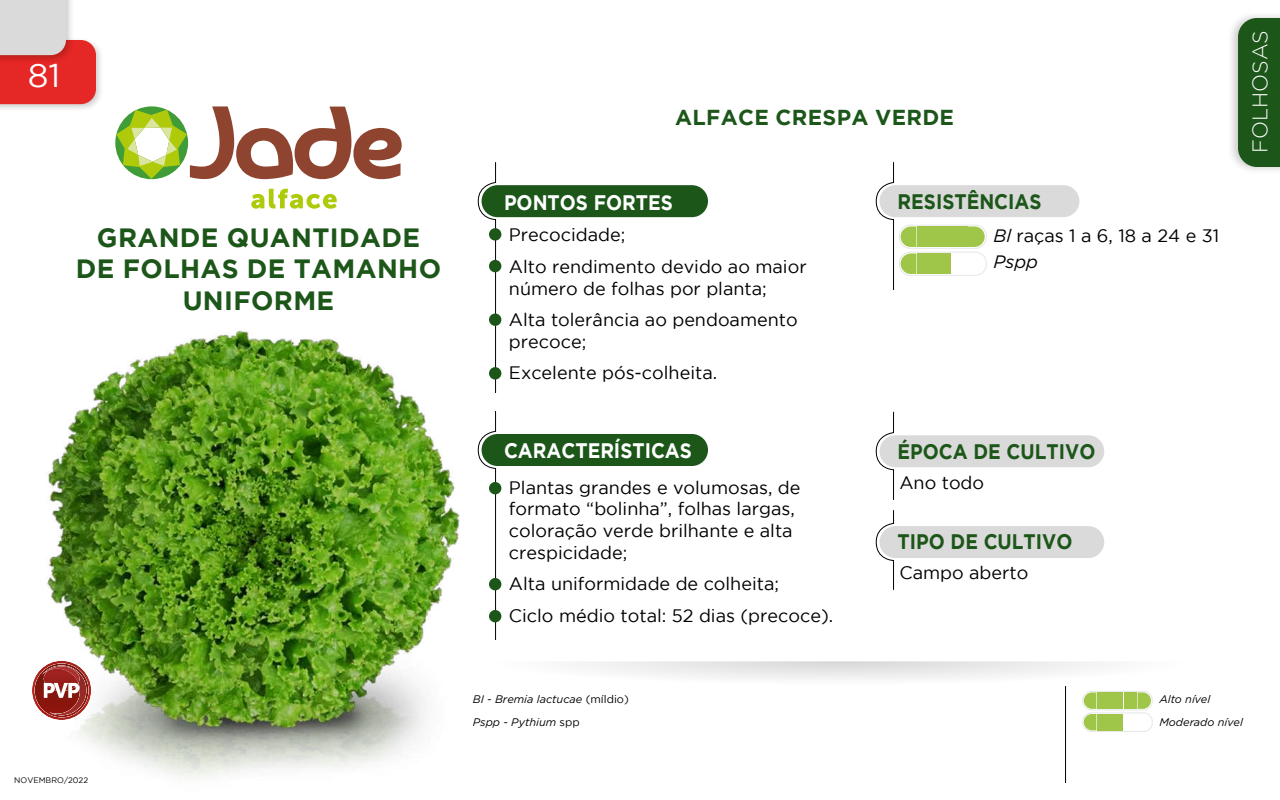
<style>
.page{position:relative;width:1280px;height:800px;background:#fff}
.page>*{position:absolute;margin:0;border:0;box-sizing:border-box;transform-origin:0 0}
.t1{font:33px "Gotham";color:#fff}
.t2{font:700 26.4px/31.7px "Gotham";letter-spacing:.015em;color:#1c5619;text-align:center}
.t3{font:700 21.6px "Gotham";letter-spacing:.015em;color:#1c5619}
.t4{font:300 21.1px "Gotham";color:#fff}
.t5{font:700 21px "Gotham";color:#1c5619;scale:.9 1}
.t6{font:700 21px "Gotham";color:#fff;scale:.9 1}
.t7{font:18px/31.6px "Gotham";color:#000}
.t8{font:italic 11px/23.2px "Gotham";color:#000}
.t9{font:8px "Gotham";color:#000}
.s1{font-style:italic}
.s2{font-style:normal}
</style>
<div class="page">
<div style="left:0;top:36px;width:105px;height:77px;background:#000;opacity:.2"></div>
<svg style="left:0;top:0;width:96px;height:104px;background:#e28281"></svg>
<div style="left:880px;top:185px;width:199px;height:32px;background:#dadada;border-radius:16px"></div>
<svg style="left:876px;top:162px;width:18px;height:128px"></svg>
<div style="left:482px;top:434px;width:226px;height:32px;background:#1c5619;border-radius:16px"></div>
<svg style="left:478px;top:411px;width:18px;height:229px"></svg>
<div style="left:482px;top:185px;width:226px;height:32px;background:#1c5619;border-radius:16px"></div>
<svg style="left:478px;top:162px;width:18px;height:231px"></svg>
<div style="left:489px;top:228px;width:12px;height:13px;background:#1c5619;border-radius:50%"></div>
<div style="left:489px;top:482px;width:12px;height:12px;background:#1c5619;border-radius:50%"></div>
<div style="left:489px;top:578px;width:12px;height:12px;background:#1c5619;border-radius:50%"></div>
<div style="left:1082px;top:691px;width:71px;height:19px;border:1px solid #e6e6e6;border-radius:9px"></div>
<div style="left:1097px;top:692px;width:13px;height:17px;background:#9fc648"></div>
<div style="left:1110px;top:692px;width:13px;height:17px;background:#9fc648"></div>
<svg style="left:1138px;top:692px;width:13px;height:17px"></svg>
<div style="left:1124px;top:692px;width:13px;height:17px;background:#9fc648"></div>
<div style="left:1082px;top:713px;width:71px;height:19px;border:1px solid #e6e6e6;border-radius:9px"></div>
<div style="left:1097px;top:714px;width:13px;height:16px;background:#9fc648"></div>
<svg style="left:1084px;top:692px;width:12px;height:38px"></svg>
<div style="left:1110px;top:714px;width:13px;height:16px;background:#9fc648"></div>
<hr style="left:1065px;top:686px;width:1px;height:97px;background:#000">
<div style="left:489px;top:260px;width:12px;height:12px;background:#1c5619;border-radius:50%"></div>
<div style="left:489px;top:314px;width:12px;height:12px;background:#1c5619;border-radius:50%"></div>
<div style="left:880px;top:526px;width:224px;height:32px;background:#dadada;border-radius:16px"></div>
<svg style="left:876px;top:510px;width:18px;height:80px"></svg>
<div style="left:880px;top:435px;width:224px;height:32px;background:#dadada;border-radius:16px"></div>
<svg style="left:876px;top:411px;width:18px;height:89px"></svg>
<div style="left:1226px;top:10px;width:54px;height:165px;background:#000;opacity:.2"></div>
<div style="left:1238px;top:18px;width:42px;height:149px;background:#1c5619"></div>
<div style="left:899px;top:225px;width:88px;height:24px;border:1px solid #e6e6e6;border-radius:11px"></div>
<div style="left:917px;top:227px;width:16px;height:20px;background:#9fc648"></div>
<svg style="left:901px;top:227px;width:15px;height:20px"></svg>
<div style="left:934px;top:227px;width:16px;height:20px;background:#9fc648"></div>
<svg style="left:968px;top:227px;width:17px;height:20px"></svg>
<div style="left:951px;top:227px;width:16px;height:20px;background:#9fc648"></div>
<div style="left:489px;top:367px;width:12px;height:13px;background:#1c5619;border-radius:50%"></div>
<div style="left:489px;top:610px;width:12px;height:12px;background:#1c5619;border-radius:50%"></div>
<div style="left:899px;top:252px;width:88px;height:24px;border:1px solid #e6e6e6;border-radius:11px"></div>
<div style="left:917px;top:254px;width:16px;height:20px;background:#9fc648"></div>
<svg style="left:901px;top:254px;width:15px;height:20px"></svg>
<div style="left:934px;top:254px;width:16px;height:20px;background:#9fc648"></div>
<img style="left:46px;top:330px;width:414px;height:449px">
<svg style="left:251px;top:189px;width:86px;height:20px"></svg>
<svg style="left:115px;top:106px;width:287px;height:73px"></svg>
<svg style="left:32px;top:661px;width:59px;height:59px"></svg>
<h1 class="t1" style="left:28px;top:61px;width:34px">81</h1>
<h2 class="t2" style="left:76px;top:222px;width:367px">GRANDE QUANTIDADE<br>DE FOLHAS DE TAMANHO<br>UNIFORME</h2>
<p class="t9" style="left:14px;top:777px;width:75px">NOVEMBRO/2022</p>
<p class="t3" style="left:675px;top:105px;width:280px">ALFACE CRESPA VERDE</p>
<p class="t6" style="left:504px;top:190px;width:189px">PONTOS FORTES</p>
<p class="t7" style="left:509px;top:220px;width:299px">Precocidade;<br>Alto rendimento devido ao maior</p>
<p class="t7" style="left:509px;top:272px;width:290px">número de folhas por planta;<br>Alta tolerância ao pendoamento</p>
<p class="t7" style="left:509px;top:326px;width:210px">precoce;<br>Excelente pós-colheita.</p>
<p class="t6" style="left:504px;top:439px;width:210px">CARACTERÍSTICAS</p>
<p class="t7" style="left:509px;top:477px;width:293px;line-height:21.6px">Plantas grandes e volumosas, de formato “bolinha”, folhas largas, coloração verde brilhante e alta crespicidade;</p>
<p class="t7" style="left:509px;top:569px;width:326px">Alta uniformidade de colheita;<br>Ciclo médio total: 52 dias (precoce).</p>
<p class="t5" style="left:898px;top:190px;width:162px">RESISTÊNCIAS</p>
<p class="t7" style="left:993px;top:223px;width:227px;line-height:26px"><span class="s1">Bl</span> raças 1 a 6, 18 a 24 e 31<br><span class="s1">Pspp</span></p>
<p class="t5" style="left:898px;top:439px;width:221px">ÉPOCA DE CULTIVO</p>
<p class="t7" style="left:899px;top:468px;width:86px">Ano todo</p>
<p class="t5" style="left:898px;top:530px;width:196px">TIPO DE CULTIVO</p>
<p class="t7" style="left:899px;top:557px;width:131px">Campo aberto</p>
<p class="t4" style="left:1248px;top:153px;width:124px;rotate:-90deg">FOLHOSAS</p>
<p class="t8" style="left:473px;top:688px;width:157px">BI - Bremia lactucae <span class="s2">(míldio)<br></span>Pspp - Pythium <span class="s2">spp</span></p>
<p class="t8" style="left:1159px;top:688px;width:85px">Alto nível<br>Moderado nível</p>
</div>
